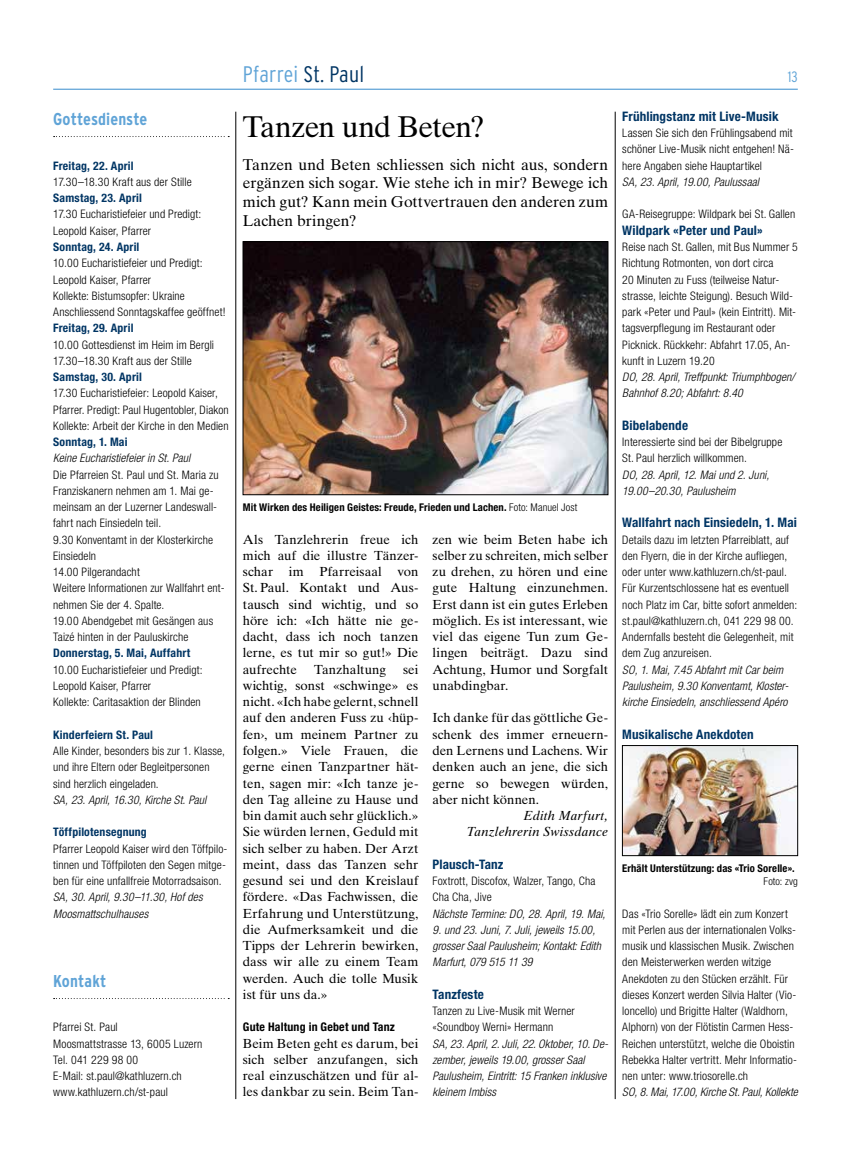
<style>
.page{position:relative;width:851px;height:1170px;background:#fff}
.page>*{position:absolute;margin:0;border:0;box-sizing:border-box;transform-origin:0 0}
.t1{font:30px "Times Ten LT Std";letter-spacing:-.025em;color:#000}
.t2{font:300 condensed 22.5px "Interstate";letter-spacing:.01em;color:#60a4d7}
.t3{font:700 condensed 17.12px "Interstate";letter-spacing:.005em;color:#60a4d7}
.t4{font:15.62px/18.8px "Times Ten LT Std";letter-spacing:-.005em;color:#000;text-align:justify}
.t5{font:300 condensed 15px "Interstate";color:#60a4d7}
.t6{font:13.12px/16.2px "Times Ten LT Std";color:#000;text-align:justify}
.t7{font:700 condensed 13.12px "Helvetica Neue LT Std";letter-spacing:.01em;color:#003564}
.t8{font:italic 13.12px/16.2px "Times Ten LT Std";letter-spacing:.015em;color:#000;text-align:right}
.t9{font:700 condensed 11.88px "Helvetica Neue LT Std";letter-spacing:.015em;color:#000}
.t10{font:300 condensed 11.75px/16.2px "Helvetica Neue LT Std";letter-spacing:.01em;color:#000}
.t11{font:italic 300 condensed 11.75px/16.2px "Helvetica Neue LT Std";letter-spacing:.01em;color:#000}
.t12{font:700 condensed 11.75px "Helvetica Neue LT Std";letter-spacing:.02em;color:#003564}
.t13{font:700 condensed 10.62px "Helvetica Neue LT Std";letter-spacing:.015em;color:#000}
.t14{font:300 condensed 10.62px "Helvetica Neue LT Std";letter-spacing:.005em;color:#000}
.s1{color:#003564}
.s2{font-weight:300}
</style>
<div class="page">
<hr style="left:53px;top:89px;width:744px;height:1px;background:#60a4d7">
<svg style="left:54px;top:136px;width:175px;height:1px"></svg>
<hr style="left:235px;top:112px;width:1px;height:986px;background:#000">
<hr style="left:615px;top:112px;width:1px;height:986px;background:#000">
<img style="left:245px;top:243px;width:361px;height:250px">
<div style="left:243px;top:241px;width:365px;height:254px;border:1px solid #000"></div>
<img style="left:624px;top:747px;width:171px;height:106px">
<div style="left:622px;top:745px;width:175px;height:110px;border:1px solid #000"></div>
<h3 class="t3" style="left:53px;top:110px;width:96px">Gottesdienste</h3>
<p class="t12" style="left:53px;top:158px;width:82px">Freitag, 22. April</p>
<p class="t10" style="left:53px;top:173px;width:140px">17.30–18.30 Kraft aus der Stille</p>
<p class="t12" style="left:53px;top:191px;width:90px">Samstag, 23. April</p>
<p class="t10" style="left:53px;top:206px;width:150px">17.30 Eucharistiefeier und Predigt:<br>Leopold Kaiser, Pfarrer</p>
<p class="t12" style="left:53px;top:240px;width:88px">Sonntag, 24. April</p>
<p class="t10" style="left:53px;top:255px;width:174px">10.00 Eucharistiefeier und Predigt:<br>Leopold Kaiser, Pfarrer<br>Kollekte: Bistumsopfer: Ukraine Anschliessend Sonntagskaffee geöffnet!</p>
<p class="t12" style="left:53px;top:321px;width:82px">Freitag, 29. April</p>
<p class="t10" style="left:53px;top:336px;width:162px">10.00 Gottesdienst im Heim im Bergli<br>17.30–18.30 Kraft aus der Stille</p>
<p class="t12" style="left:53px;top:370px;width:90px">Samstag, 30. April</p>
<p class="t10" style="left:53px;top:385px;width:177px">17.30 Eucharistiefeier: Leopold Kaiser,<br>Pfarrer. Predigt: Paul Hugentobler, Diakon<br>Kollekte: Arbeit der Kirche in den Medien</p>
<p class="t12" style="left:53px;top:435px;width:76px">Sonntag, 1. Mai</p>
<p class="t11" style="left:53px;top:450px;width:139px">Keine Eucharistiefeier in St. Paul</p>
<p class="t10" style="left:53px;top:466px;width:173px">Die Pfarreien St. Paul und St. Maria zu<br>Franziskanern nehmen am 1. Mai ge&shy;meinsam an der Luzerner Landeswall&shy;fahrt nach Einsiedeln teil.<br>9.30 Konventamt in der Klosterkirche<br>Einsiedeln<br>14.00 Pilgerandacht<br>Weitere Informationen zur Wallfahrt ent&shy;nehmen Sie der 4. Spalte.<br>19.00 Abendgebet mit Gesängen aus<br>Taizé hinten in der Pauluskirche</p>
<p class="t12" style="left:53px;top:646px;width:139px">Donnerstag, 5. Mai, Auffahrt</p>
<p class="t10" style="left:53px;top:661px;width:151px">10.00 Eucharistiefeier und Predigt:<br>Leopold Kaiser, Pfarrer<br>Kollekte: Caritasaktion der Blinden</p>
<p class="t12" style="left:53px;top:727px;width:101px">Kinderfeiern St. Paul</p>
<p class="t10" style="left:53px;top:742px;width:173px">Alle Kinder, besonders bis zur 1. Klasse, und ihre Eltern oder Begleitpersonen sind herzlich eingeladen.</p>
<p class="t11" style="left:53px;top:791px;width:155px">SA, 23. April, 16.30, Kirche St. Paul</p>
<p class="t12" style="left:53px;top:825px;width:95px">Töffpilotensegnung</p>
<p class="t10" style="left:53px;top:840px;width:176px">Pfarrer Leopold Kaiser wird den Töffpilo&shy;tinnen und Töffpiloten den Segen mitge&shy;ben für eine unfallfreie Motorradsaison.</p>
<p class="t11" style="left:53px;top:889px;width:151px">SA, 30. April, 9.30–11.30, Hof des<br>Moosmattschulhauses</p>
<h3 class="t3" style="left:53px;top:971px;width:55px">Kontakt</h3>
<p class="t10" style="left:53px;top:1018px;width:151px">Pfarrei St. Paul<br>Moosmattstrasse 13, 6005 Luzern<br>Tel. 041 229 98 00<br>E-Mail: st.paul@kathluzern.ch www.kathluzern.ch/st-paul</p>
<h2 class="t2" style="left:243px;top:62px;width:123px">Pfarrei <span class="s1">St. Paul</span></h2>
<p class="t5" style="left:787px;top:68px;width:12px">13</p>
<h1 class="t1" style="left:243px;top:109px;width:243px">Tanzen und Beten?</h1>
<h3 class="t4" style="left:243px;top:155px;width:367px">Tanzen und Beten schliessen sich nicht aus, sondern ergänzen sich sogar. Wie stehe ich in mir? Bewege ich mich gut? Kann mein Gottvertrauen den anderen zum Lachen bringen?</h3>
<p class="t13" style="left:243px;top:501px;width:336px">Mit Wirken des Heiligen Geistes: Freude, Frieden und Lachen. <span class="s2">Foto: Manuel Jost</span></p>
<p class="t6" style="left:243px;top:531px;width:177px">Als Tanzlehrerin freue ich mich auf die illustre Tänzer&shy;schar im Pfarreisaal von St. Paul. Kontakt und Aus&shy;tausch sind wichtig, und so höre ich: «Ich hätte nie ge&shy;dacht, dass ich noch tanzen lerne, es tut mir so gut!» Die aufrechte</p>
<p class="t6" style="left:243px;top:661px;width:177px;text-indent:160px">sei wichtig, sonst «schwinge» es nicht. «Ich habe gelernt, schnell auf den anderen Fuss zu ‹hüp&shy;fen›, um meinem Partner zu folgen.» Viele Frauen, die gerne einen Tanzpartner hät&shy;ten, sagen mir: «Ich tanze je&shy;den Tag alleine zu Hause und bin damit auch sehr glücklich.» Sie würden lernen, Geduld mit sich selber zu haben. Der Arzt meint, dass das Tanzen sehr gesund sei und den Kreislauf fördere. «Das Fachwissen, die Erfahrung und Unterstützung, die Aufmerksamkeit und die Tipps der Lehrerin bewirken, dass wir alle zu einem Team werden. Auch die tolle Musik ist für uns da.»</p>
<p class="t9" style="left:243px;top:1019px;width:153px">Gute Haltung in Gebet und Tanz</p>
<p class="t6" style="left:243px;top:1034px;width:177px">Beim Beten geht es darum, bei sich selber anzufangen, sich real einzuschätzen und für al&shy;les dankbar zu sein. Beim Tan-</p>
<p class="t6" style="left:314px;top:661px;width:73px">Tanzhaltung</p>
<p class="t6" style="left:432px;top:531px;width:177px">zen wie beim Beten habe ich selber zu schreiten, mich selber zu drehen, zu hören und eine gute Haltung einzunehmen.<br>Erst dann ist ein gutes Erleben möglich. Es ist interessant, wie viel das eigene Tun zum Ge&shy;lingen beiträgt. Dazu sind Achtung, Humor und Sorgfalt unabdingbar.</p>
<p class="t6" style="left:432px;top:709px;width:177px">Ich danke für das göttliche Ge&shy;schenk des immer erneuern&shy;den Lernens und Lachens. Wir denken auch an jene, die sich gerne so bewegen würden, aber nicht können.</p>
<p class="t8" style="left:466px;top:807px;width:143px">Edith Marfurt,<br>Tanzlehrerin Swissdance</p>
<p class="t7" style="left:432px;top:856px;width:72px">Plausch-Tanz</p>
<p class="t10" style="left:432px;top:872px;width:164px">Foxtrott, Discofox, Walzer, Tango, Cha<br>Cha Cha, Jive</p>
<p class="t11" style="left:432px;top:905px;width:174px">Nächste Termine: DO, 28. April, 19. Mai,</p>
<p class="t11" style="left:432px;top:921px;width:170px">9. und 23. Juni, 7. Juli, jeweils 15.00, grosser Saal Paulusheim; Kontakt: Edith<br>Marfurt, 079 515 11 39</p>
<p class="t7" style="left:432px;top:986px;width:53px">Tanzfeste</p>
<p class="t10" style="left:432px;top:1002px;width:144px">Tanzen zu Live-Musik mit Werner «Soundboy Werni» Hermann</p>
<p class="t11" style="left:432px;top:1035px;width:176px">SA, 23. April, 2. Juli, 22. Oktober, 10. De&shy;zember, jeweils 19.00, grosser Saal Paulusheim, Eintritt: 15 Franken inklusive kleinem Imbiss</p>
<p class="t7" style="left:622px;top:108px;width:158px">Frühlingstanz mit Live-Musik</p>
<p class="t10" style="left:622px;top:125px;width:173px;text-align:justify">Lassen Sie sich den Frühlingsabend mit schöner Live-Musik nicht entgehen! Nä&shy;here Angaben siehe Hauptartikel</p>
<p class="t11" style="left:622px;top:174px;width:138px">SA, 23. April, 19.00, Paulussaal</p>
<p class="t10" style="left:622px;top:206px;width:174px">GA-Reisegruppe: Wildpark bei St. Gallen</p>
<p class="t7" style="left:622px;top:222px;width:142px">Wildpark «Peter und Paul»</p>
<p class="t10" style="left:622px;top:238px;width:177px">Reise nach St. Gallen, mit Bus Nummer 5<br>Richtung Rotmonten, von dort circa<br>20 Minuten zu Fuss (teilweise Natur&shy;strasse, leichte Steigung). Besuch Wild&shy;park «Peter und Paul» (kein Eintritt). Mit&shy;tagsverpflegung im Restaurant oder Picknick. Rückkehr: Abfahrt 17.05, An&shy;kunft in Luzern 19.20</p>
<p class="t11" style="left:622px;top:369px;width:174px">DO, 28. April, Treffpunkt: Triumphbogen/<br>Bahnhof 8.20; Abfahrt: 8.40</p>
<p class="t7" style="left:622px;top:417px;width:67px">Bibelabende</p>
<p class="t10" style="left:622px;top:433px;width:161px">Interessierte sind bei der Bibelgruppe<br>St. Paul herzlich willkommen.</p>
<p class="t11" style="left:622px;top:466px;width:148px">DO, 28. April, 12. Mai und 2. Juni,<br>19.00–20.30, Paulusheim</p>
<p class="t7" style="left:622px;top:514px;width:176px">Wallfahrt nach Einsiedeln, 1. Mai</p>
<p class="t10" style="left:622px;top:531px;width:176px">Details dazu im letzten Pfarreiblatt, auf den Flyern, die in der Kirche aufliegen, oder unter www.kathluzern.ch/st-paul.<br>Für Kurzentschlossene hat es eventuell noch Platz im Car, bitte sofort anmelden: st.paul@kathluzern.ch, 041 229 98 00.<br>Andernfalls besteht die Gelegenheit, mit dem Zug anzureisen.</p>
<p class="t11" style="left:622px;top:661px;width:167px">SO, 1. Mai, 7.45 Abfahrt mit Car beim<br>Paulusheim, 9.30 Konventamt, Kloster&shy;kirche Einsiedeln, anschliessend Apéro</p>
<p class="t7" style="left:622px;top:726px;width:133px">Musikalische Anekdoten</p>
<p class="t13" style="left:622px;top:862px;width:174px">Erhält Unterstützung: das «Trio Sorelle».</p>
<p class="t14" style="left:763px;top:875px;width:36px">Foto: zvg</p>
<p class="t10" style="left:622px;top:905px;width:176px">Das «Trio Sorelle» lädt ein zum Konzert mit Perlen aus der internationalen Volks&shy;musik und klassischen Musik. Zwischen den Meisterwerken werden witzige Anekdoten zu den Stücken erzählt. Für dieses Konzert werden Silvia Halter (Vio&shy;loncello) und Brigitte Halter (Waldhorn, Alphorn) von der Flötistin Carmen Hess-Reichen unterstützt, welche die Oboistin Rebekka Halter vertritt. Mehr Informatio&shy;nen unter: www.triosorelle.ch</p>
<p class="t11" style="left:622px;top:1084px;width:177px">SO, 8. Mai, 17.00, Kirche St. Paul, Kollekte</p>
</div>
